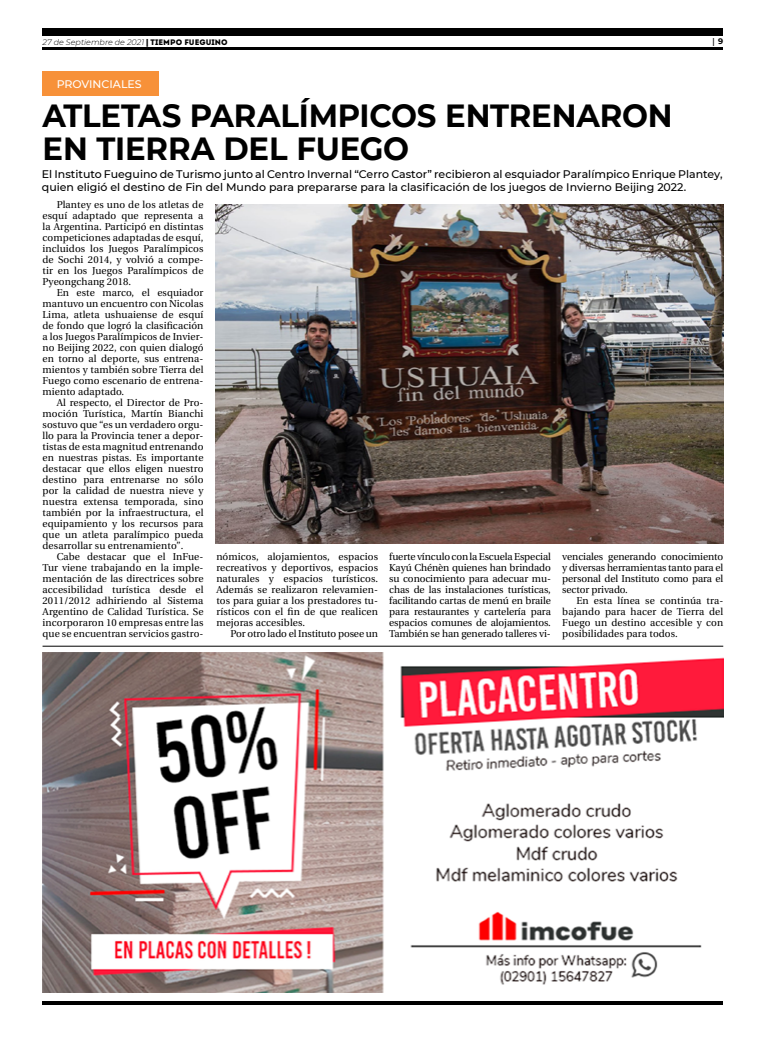
<style>
.page{position:relative;width:780px;height:1049px;background:#fff}
.page>*{position:absolute;margin:0;border:0;box-sizing:border-box;transform-origin:0 0}
.t1{font:700 32px/33px "Montserrat";letter-spacing:-.01em;color:#000;scale:.96 1}
.t2{font:500 11px/13px "Montserrat";color:#000}
.t3{font:500 11px "Montserrat";color:#fff}
.t4{font:10px/11px "Utopia";letter-spacing:.01em;color:#000;text-align:justify}
.t5{font:10px "Utopia";letter-spacing:-.01em;color:#000}
.t6{font:italic 300 8px "Montserrat";color:#000}
.t7{font:700 8px "Utopia";color:#000}
.s1{font-family:"Fedra Sans Pro";font-weight:700;font-style:normal}
.s2{font-family:"Intro";font-weight:400;font-style:normal}
.s3{font-family:"Montserrat"}
</style>
<div class="page">
<hr style="left:43px;top:48px;width:680px;height:2px;background:#000">
<div style="left:43px;top:28px;width:680px;height:7px;background:#000"></div>
<hr style="left:43px;top:1001px;width:680px;height:4px;background:#000">
<div style="left:43px;top:72px;width:116px;height:24px;background:#f79139"></div>
<hr style="left:43px;top:646px;width:680px;height:1px;background:#000">
<img style="left:43px;top:652px;width:680px;height:340px">
<img style="left:216px;top:204px;width:507px;height:339px">
<p class="t6" style="left:43px;top:36px;width:187px">27 de Septiembre de 2021 <span class="s1">|</span> <span class="s2">TIEMPO FUEGUINO</span></p>
<p class="t7" style="left:712px;top:37px;width:12px">| <span class="s3">9</span></p>
<p class="t3" style="left:57px;top:76px;width:86px">PROVINCIALES</p>
<h1 class="t1" style="left:43px;top:98px;width:658px">ATLETAS PARALÍMPICOS ENTRENARON<br>EN TIERRA DEL FUEGO</h1>
<p class="t2" style="left:42px;top:167px;width:682px">El Instituto Fueguino de Turismo junto al Centro Invernal “Cerro Castor” recibieron al esquiador Paralímpico Enrique Plantey, quien eligió el destino de Fin del Mundo para prepararse para la clasificación de los juegos de Invierno Beijing 2022.</p>
<p class="t4" style="left:43px;top:199px;width:162px;text-indent:14px">Plantey es uno de los atletas de esquí adaptado que representa a la Argentina. Participó en distintas competiciones adaptadas de esquí, incluidos los Juegos Paralímpicos de Sochi 2014, y volvió a compe&shy;tir en los Juegos Paralímpicos de Pyeongchang 2018.</p>
<p class="t4" style="left:43px;top:287px;width:162px;text-indent:14px">En este marco, el esquiador mantuvo un encuentro con Nicolas Lima, atleta ushuaiense de esquí de fondo que logró la clasificación a los Juegos Paralímpicos de Invier&shy;no Beijing 2022, con quien dialogó en torno al deporte, sus entrena&shy;mientos y también sobre Tierra del Fuego como escenario de entrena&shy;miento adaptado.</p>
<p class="t4" style="left:43px;top:397px;width:162px;text-indent:14px">Al respecto, el Director de Pro&shy;moción Turística, Martín Bianchi sostuvo que “es un verdadero orgu&shy;llo para la Provincia tener a depor&shy;tistas de esta magnitud entrenando en nuestras pistas. Es importante destacar que ellos eligen nuestro destino para entrenarse no sólo por la calidad de nuestra nieve y nuestra extensa temporada, sino también por la infraestructura, el equipamiento y los recursos para que un atleta paralímpico pueda desarrollar su entrenamiento”.</p>
<p class="t4" style="left:43px;top:551px;width:162px;text-indent:14px">Cabe destacar que el InFue-Tur viene trabajando en la imple&shy;mentación de las directrices sobre accesibilidad turística desde el 2011/2012 adhiriendo al Sistema Argentino de Calidad Turística. Se incorporaron 10 empresas entre las que se encuentran servicios gastro-</p>
<p class="t4" style="left:216px;top:551px;width:163px">nómicos, alojamientos, espacios recreativos y deportivos, espacios naturales y espacios turísticos.<br>Además se realizaron relevamien&shy;tos para guiar a los prestadores tu&shy;rísticos con el fin de que realicen mejoras accesibles.</p>
<p class="t5" style="left:230px;top:628px;width:149px">Por otro lado el Instituto posee un</p>
<p class="t4" style="left:389px;top:551px;width:163px">fuerte vínculo con la Escuela Especial Kayú Chénèn quienes han brindado su conocimiento para adecuar mu&shy;chas de las instalaciones turísticas, facilitando cartas de menú en braile para restaurantes y cartelería para espacios comunes de alojamientos.<br>También se han generado talleres vi-</p>
<p class="t4" style="left:562px;top:551px;width:162px">venciales generando conocimiento y diversas herramientas tanto para el personal del Instituto como para el sector privado.</p>
<p class="t4" style="left:562px;top:595px;width:162px;text-indent:14px">En esta línea se continúa tra&shy;bajando para hacer de Tierra del Fuego un destino accesible y con posibilidades para todos.</p>
</div>
